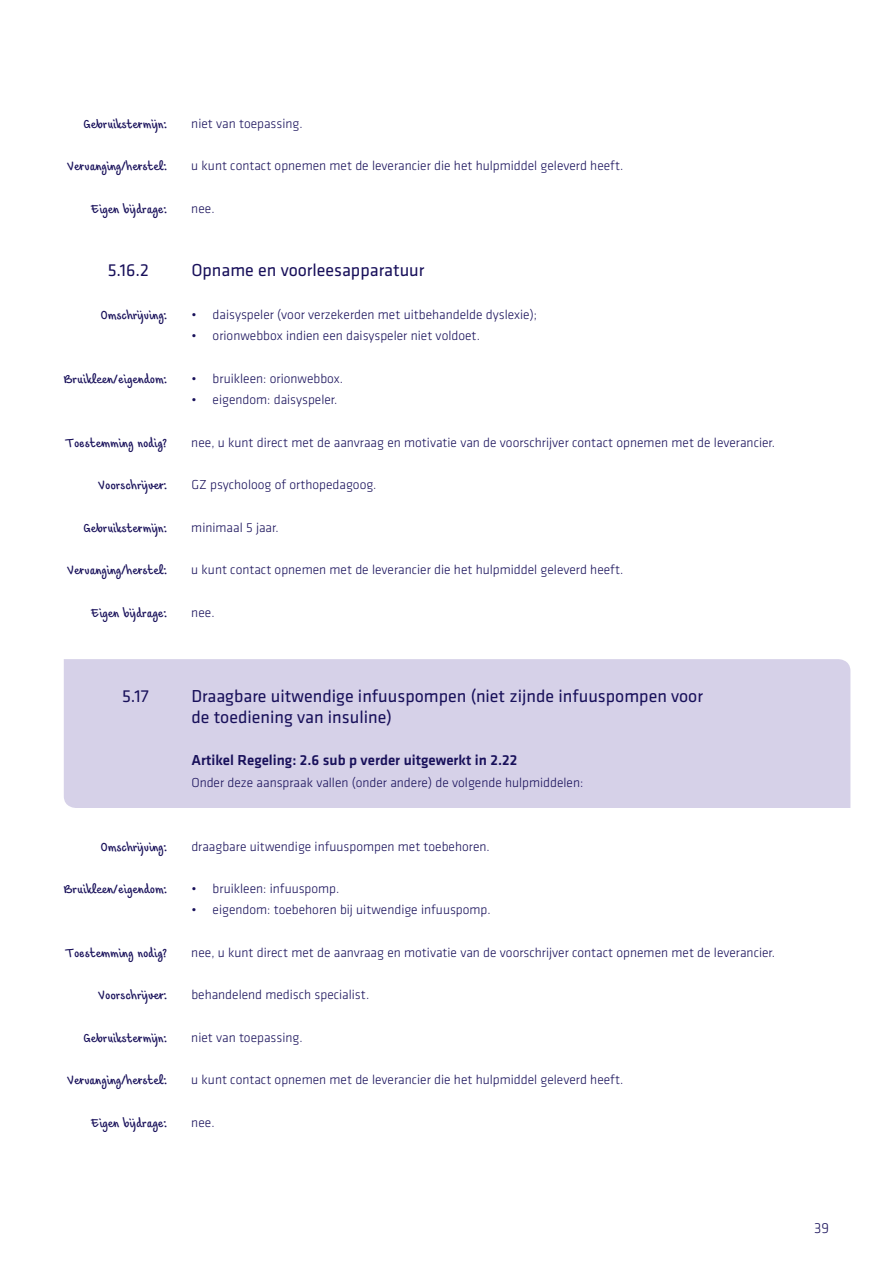
<style>
.page{position:relative;width:893px;height:1263px;background:#fff}
.page>*{position:absolute;margin:0;border:0;box-sizing:border-box;transform-origin:0 0}
.t1{font:18px/21.3px "Agis Klavika";color:#18105a}
.t2{font:500 15px "Agis Klavika";color:#18105a}
.t3{font:300 15px "Agis Klavika";color:#18105a}
.t4{font:300 13.5px "Agis Klavika";color:#18105a}
.t5{font:13.5px "Agis Script";letter-spacing:-.005em;color:#18105a}
</style>
<div class="page">
<div style="left:64px;top:659px;width:786px;height:149px;background:#d6d1e8"></div>
<p class="t5" style="left:83px;top:114px;width:85px">Gebruikstermijn:</p>
<p class="t4" style="left:191px;top:115px;width:113px">niet van toepassing.</p>
<p class="t5" style="left:68px;top:157px;width:101px">Vervanging/herstel:</p>
<p class="t4" style="left:191px;top:157px;width:434px">u kunt contact opnemen met de leverancier die het hulpmiddel geleverd heeft.</p>
<p class="t5" style="left:92px;top:199px;width:77px">Eigen bijdrage:</p>
<p class="t4" style="left:191px;top:200px;width:25px">nee.</p>
<h1 class="t1" style="left:108px;top:259px;width:43px">5.16.2</h1>
<h1 class="t1" style="left:191px;top:259px;width:235px">Opname en voorleesapparatuur</h1>
<p class="t5" style="left:101px;top:305px;width:68px">Omschrijving:</p>
<p class="t4" style="left:191px;top:306px;width:347px">• daisyspeler (voor verzekerden met uitbehandelde dyslexie);</p>
<p class="t4" style="left:191px;top:328px;width:290px">• orionwebbox indien een daisyspeler niet voldoet.</p>
<p class="t5" style="left:64px;top:369px;width:105px">Bruikleen /eigendom:</p>
<p class="t4" style="left:191px;top:370px;width:153px">• bruikleen: orionwebbox.</p>
<p class="t4" style="left:191px;top:391px;width:148px">• eigendom: daisyspeler.</p>
<p class="t5" style="left:66px;top:433px;width:103px">Toestemming nodig?</p>
<p class="t4" style="left:191px;top:434px;width:585px">nee, u kunt direct met de aanvraag en motivatie van de voorschrijver contact opnemen met de leverancier.</p>
<p class="t5" style="left:99px;top:476px;width:70px">Voorschrijver :</p>
<p class="t4" style="left:191px;top:476px;width:187px">GZ psycholoog of orthopedagoog.</p>
<p class="t5" style="left:83px;top:518px;width:85px">Gebruikstermijn:</p>
<p class="t4" style="left:191px;top:519px;width:89px">minimaal 5 jaar.</p>
<p class="t5" style="left:68px;top:561px;width:101px">Vervanging/herstel:</p>
<p class="t4" style="left:191px;top:561px;width:434px">u kunt contact opnemen met de leverancier die het hulpmiddel geleverd heeft.</p>
<p class="t5" style="left:92px;top:603px;width:77px">Eigen bijdrage:</p>
<p class="t4" style="left:191px;top:604px;width:25px">nee.</p>
<h1 class="t1" style="left:122px;top:684px;width:28px">5.17</h1>
<h1 class="t1" style="left:191px;top:684px;width:513px">Draagbare uitwendige infuuspompen (niet zijnde infuuspompen voor de toediening van insuline)</h1>
<p class="t2" style="left:191px;top:750px;width:327px">Artikel Regeling: 2.6 sub p verder uitgewerkt in 2.22</p>
<p class="t4" style="left:191px;top:774px;width:394px">Onder deze aanspraak vallen (onder andere) de volgende hulpmiddelen:</p>
<p class="t5" style="left:101px;top:837px;width:68px">Omschrijving:</p>
<p class="t4" style="left:191px;top:838px;width:300px">draagbare uitwendige infuuspompen met toebehoren.</p>
<p class="t5" style="left:64px;top:880px;width:105px">Bruikleen /eigendom:</p>
<p class="t4" style="left:191px;top:880px;width:150px">• bruikleen: infuuspomp.</p>
<p class="t4" style="left:191px;top:902px;width:301px">• eigendom: toebehoren bij uitwendige infuuspomp.</p>
<p class="t5" style="left:66px;top:943px;width:103px">Toestemming nodig?</p>
<p class="t4" style="left:191px;top:944px;width:585px">nee, u kunt direct met de aanvraag en motivatie van de voorschrijver contact opnemen met de leverancier.</p>
<p class="t5" style="left:99px;top:986px;width:70px">Voorschrijver :</p>
<p class="t4" style="left:191px;top:987px;width:179px">behandelend medisch specialist.</p>
<p class="t5" style="left:83px;top:1028px;width:85px">Gebruikstermijn:</p>
<p class="t4" style="left:191px;top:1029px;width:113px">niet van toepassing.</p>
<p class="t5" style="left:68px;top:1071px;width:101px">Vervanging/herstel:</p>
<p class="t4" style="left:191px;top:1072px;width:434px">u kunt contact opnemen met de leverancier die het hulpmiddel geleverd heeft.</p>
<p class="t5" style="left:92px;top:1113px;width:77px">Eigen bijdrage:</p>
<p class="t4" style="left:191px;top:1114px;width:25px">nee.</p>
<p class="t3" style="left:814px;top:1219px;width:17px">39</p>
</div>
